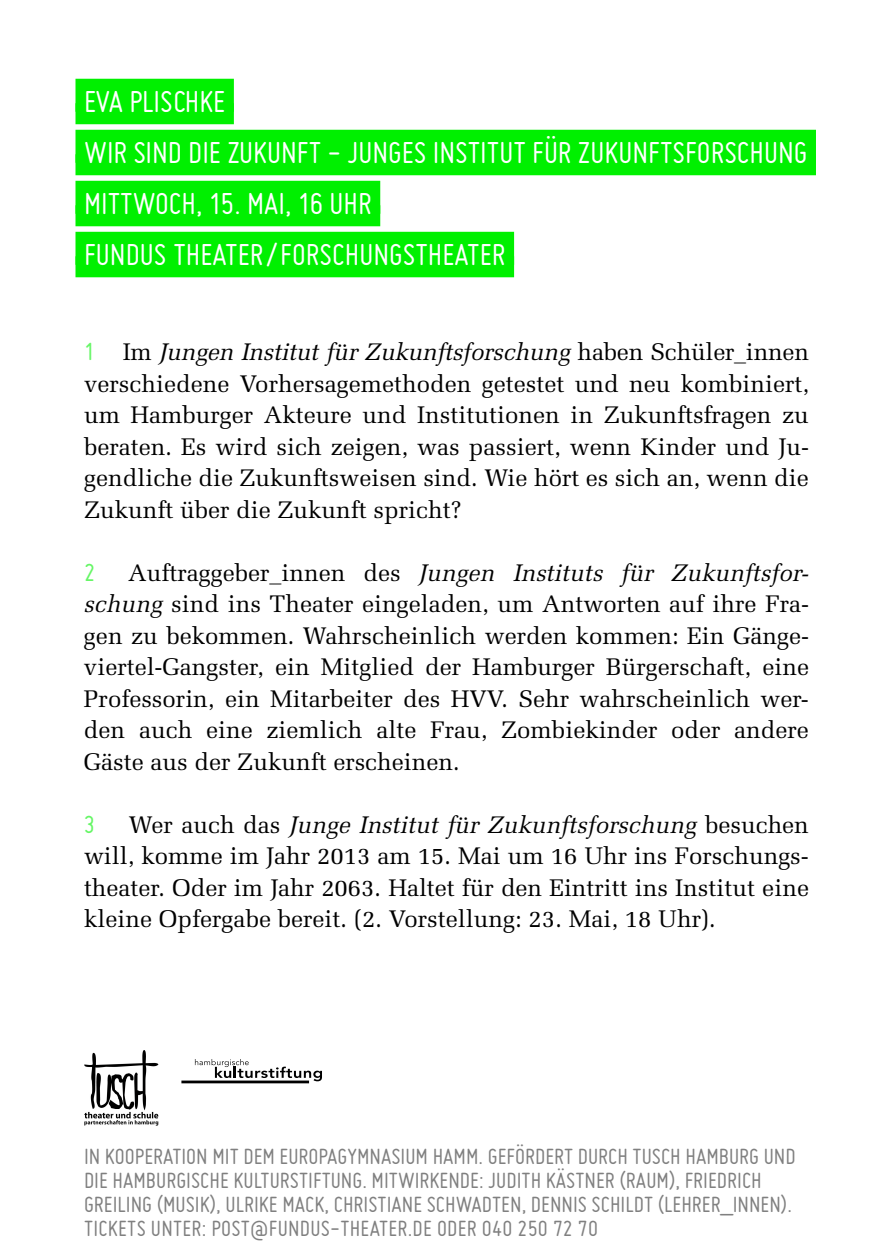
<style>
.page{position:relative;width:893px;height:1259px;background:#fff}
.page>*{position:absolute;margin:0;border:0;box-sizing:border-box;transform-origin:0 0}
.t1{font:33px/51px "Miso";color:#fff}
.t2{font:24px/31.5px "Melior";color:#000;text-align:justify}
.t3{font:24px/24px "Miso";color:#808080}
.s1{font-family:"Miso";font-size:27px;color:#66f666}
.s2{font-style:italic}
</style>
<div class="page">
<div style="left:75px;top:79px;width:159px;height:33px;background:#00f000"></div>
<div style="left:75px;top:103px;width:159px;height:21px;background:#00f000"></div>
<div style="left:75px;top:130px;width:741px;height:33px;background:#00f000"></div>
<div style="left:75px;top:154px;width:741px;height:21px;background:#00f000"></div>
<div style="left:75px;top:181px;width:305px;height:33px;background:#00f000"></div>
<div style="left:75px;top:205px;width:305px;height:21px;background:#00f000"></div>
<div style="left:75px;top:232px;width:439px;height:33px;background:#00f000"></div>
<div style="left:75px;top:256px;width:439px;height:21px;background:#00f000"></div>
<hr style="left:181px;top:1080px;width:128px;height:3px;background:#000">
<svg style="left:195px;top:1059px;width:127px;height:22px"></svg>
<img style="left:84px;top:1050px;width:75px;height:76px">
<h1 class="t1" style="left:84px;top:75px;width:725px">EVA PLISCHKE<br>WIR SIND DIE ZUKUNFT - JUNGES INSTITUT FÜR ZUKUNFTSFORSCHUNG MITTWOCH, 15. MAI, 16 UHR<br>FUNDUS THEATER/FORSCHUNGSTHEATER</h1>
<p class="t2" style="left:84px;top:336px;width:727px"><span class="s1">1</span> Im <span class="s2">Jungen Institut für Zukunftsforschung</span> haben Schüler_innen verschiedene Vorhersagemethoden getestet und neu kombiniert, um Hamburger Akteure und Institutionen in Zukunftsfragen zu beraten. Es wird sich zeigen, was passiert, wenn Kinder und Ju&shy;gendliche die Zukunftsweisen sind. Wie hört es sich an, wenn die Zukunft über die Zukunft spricht?</p>
<p class="t2" style="left:84px;top:557px;width:726px"><span class="s1">2</span> Auftraggeber_innen des <span class="s2">Jungen Instituts für Zukunftsfor&shy;schung</span> sind ins Theater eingeladen, um Antworten auf ihre Fra&shy;gen zu bekommen. Wahrscheinlich werden kommen: Ein Gänge&shy;viertel-Gangster, ein Mitglied der Hamburger Bürgerschaft, eine Professorin, ein Mitarbeiter des HVV. Sehr wahrscheinlich wer&shy;den auch eine ziemlich alte Frau, Zombiekinder oder andere Gäste aus der Zukunft erscheinen.</p>
<p class="t2" style="left:84px;top:809px;width:726px"><span class="s1">3</span> Wer auch das <span class="s2">Junge Institut für Zukunftsforschung</span> besuchen will, komme im Jahr 2013 am 15. Mai um 16 Uhr ins Forschungs&shy;theater. Oder im Jahr 2063. Haltet für den Eintritt ins Institut eine kleine Opfergabe bereit. (2. Vorstellung: 23. Mai, 18 Uhr).</p>
<p class="t3" style="left:84px;top:1143px;width:713px">IN KOOPERATION MIT DEM EUROPAGYMNASIUM HAMM. GEFÖRDERT DURCH TUSCH HAMBURG UND DIE HAMBURGISCHE KULTURSTIFTUNG. MITWIRKENDE: JUDITH KÄSTNER (RAUM), FRIEDRICH GREILING (MUSIK), ULRIKE MACK, CHRISTIANE SCHWADTEN, DENNIS SCHILDT (LEHRER_INNEN).<br>TICKETS UNTER: POST@FUNDUS-THEATER.DE ODER 040 250 72 70</p>
</div>
